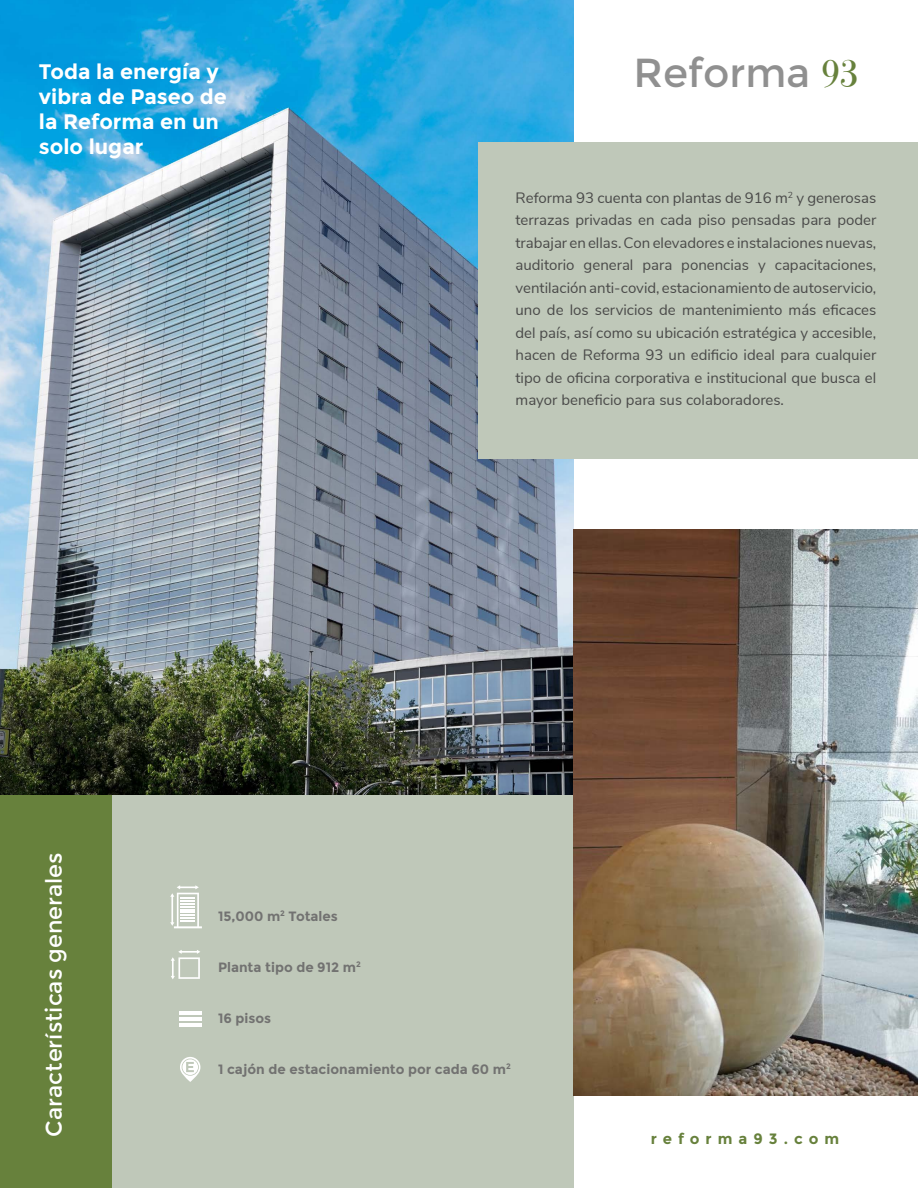
<style>
.page{position:relative;width:918px;height:1188px;background:#fff}
.page>*{position:absolute;margin:0;border:0;box-sizing:border-box;transform-origin:0 0}
.t1{font:40.5px "Montserrat";color:#909090}
.t2{font:22.5px "Montserrat";color:#fff}
.t3{font:700 21px/25.2px "Montserrat";color:#fff}
.t4{font:15px/22.5px "Nunito Sans";color:#4a4a49;text-align:justify}
.t5{font:700 15px "Montserrat";letter-spacing:.4em;color:#67813c}
.t6{font:700 13.5px "Montserrat";color:#727271}
.s1{font-family:"Vogue";color:#67813c}
</style>
<div class="page">
<img style="left:0;top:0;width:574px;height:795px">
<div style="left:478px;top:143px;width:440px;height:316px;background:#bfc8b9"></div>
<div style="left:112px;top:795px;width:461px;height:393px;background:#bfc8b9"></div>
<div style="left:0;top:795px;width:112px;height:393px;background:#67813c"></div>
<img style="left:573px;top:530px;width:345px;height:566px">
<svg style="left:170px;top:885px;width:32px;height:43px"></svg>
<svg style="left:171px;top:950px;width:29px;height:29px"></svg>
<hr style="left:179px;top:1023px;width:22px;height:4px;background:#fff">
<hr style="left:179px;top:1017px;width:22px;height:4px;background:#fff">
<hr style="left:179px;top:1011px;width:22px;height:4px;background:#fff">
<svg style="left:180px;top:1057px;width:20px;height:25px"></svg>
<h3 class="t3" style="left:39px;top:59px;width:190px">Toda la energía y vibra de Paseo de la Reforma en un solo lugar</h3>
<h1 class="t1" style="left:634px;top:49px;width:226px">Reforma <span class="s1">93</span></h1>
<p class="t4" style="left:516px;top:185px;width:362px">Reforma 93 cuenta con plantas de 916 m<sup>2</sup> y generosas terrazas privadas en cada piso pensadas para poder trabajar en ellas. Con elevadores e instalaciones nuevas, auditorio general para ponencias y capacitaciones, ventilación anti-covid, estacionamiento de autoservicio, uno de los servicios de mantenimiento más eficaces del país, así como su ubicación estratégica y accesible, hacen de Reforma 93 un edificio ideal para cualquier tipo de oficina corporativa e institucional que busca el mayor beneficio para sus colaboradores.</p>
<h2 class="t2" style="left:41px;top:1137px;width:286px;rotate:-90deg">Características generales</h2>
<p class="t6" style="left:218px;top:908px;width:121px">15,000 m<sup>2</sup> Totales</p>
<p class="t6" style="left:218px;top:959px;width:144px">Planta tipo de 912 m<sup>2</sup></p>
<p class="t6" style="left:218px;top:1010px;width:55px">16 pisos</p>
<p class="t6" style="left:218px;top:1061px;width:294px">1 cajón de estacionamiento por cada 60 m<sup>2</sup></p>
<p class="t5" style="left:651px;top:1130px;width:190px">reforma93.com</p>
</div>
